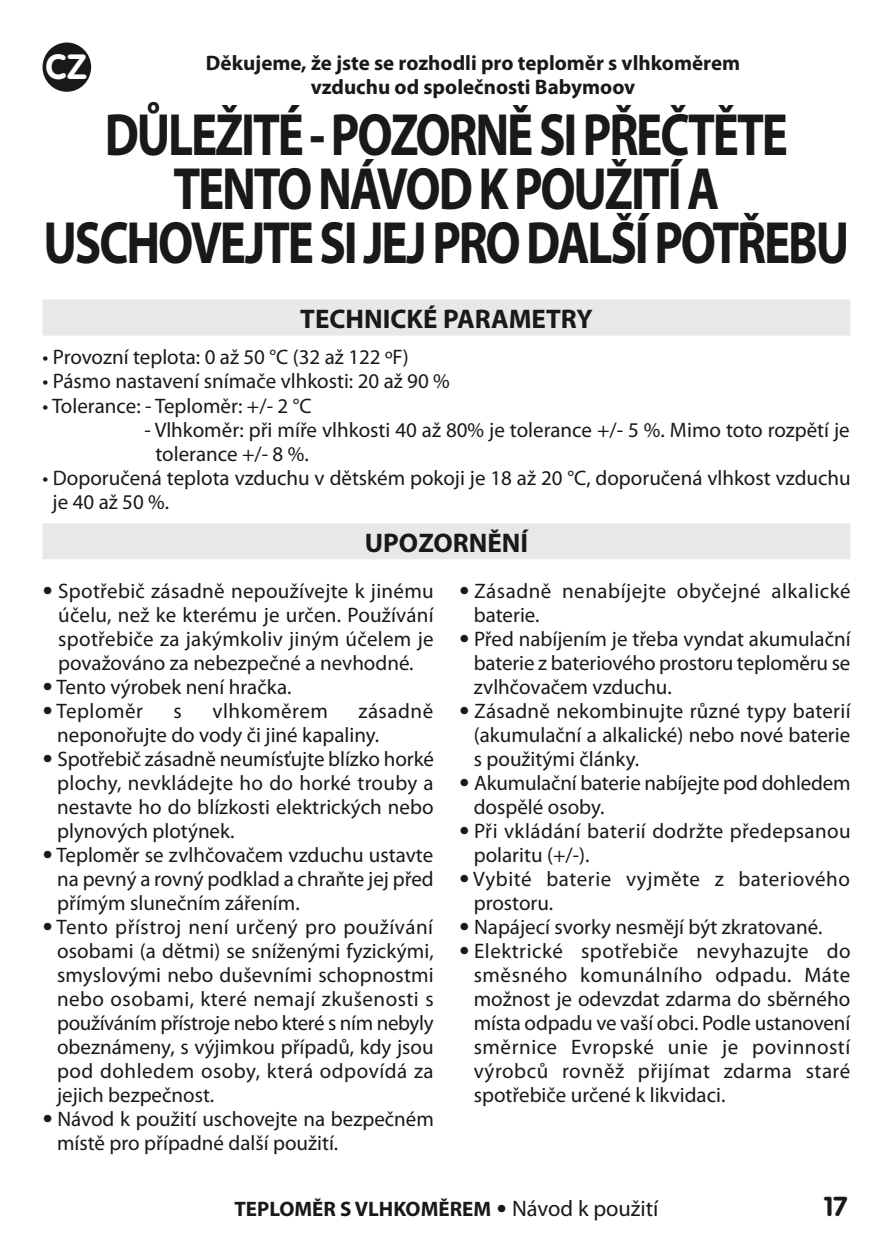
<style>
.page{position:relative;width:893px;height:1259px;background:#fff}
.page>*{position:absolute;margin:0;border:0;box-sizing:border-box;transform-origin:0 0}
.t1{font:700 60px/54px "Myriad Pro";letter-spacing:-.045em;color:#191919;text-align:center;scale:.82 1}
.t2{font:700 34.5px "VAG Rounded";color:#fff}
.t3{font:700 27px "Myriad Pro";color:#191919}
.t4{font:700 27px "VAG Rounded";color:#191919}
.t5{font:21px/24px "Myriad Pro";color:#191919;text-align:justify}
.t6{font:700 21px/24px "Myriad Pro";color:#191919;text-align:center}
.t7{font:21px/24px "Myriad Pro";letter-spacing:.025em;color:#191919}
.t8{font:21px/24px "Myriad Pro";letter-spacing:.02em;color:#191919}
.s1{font-family:"VAG Rounded";font-weight:300}
.s2{font-weight:400;font-size:22.5px}
</style>
<div class="page">
<div style="left:43px;top:43px;width:48px;height:49px;background:#191919;border-radius:50%"></div>
<div style="left:43px;top:299px;width:807px;height:36px;background:#e8e8e8"></div>
<div style="left:43px;top:523px;width:807px;height:36px;background:#e8e8e8"></div>
<h2 class="t2" style="left:46px;top:53px;width:43px">CZ</h2>
<p class="t6" style="left:206px;top:53px;width:536px">Děkujeme, že jste se rozhodli pro teploměr s vlhkoměrem vzduchu od společnosti Babymoov</p>
<h1 class="t1" style="left:44px;top:113px;width:984px">DŮLEŽITÉ - POZORNĚ SI PŘEČTĚTE<br>TENTO NÁVOD K POUŽITÍ A<br>USCHOVEJTE SI JEJ PRO DALŠÍ POTŘEBU</h1>
<p class="t3" style="left:300px;top:309px;width:294px">TECHNICKÉ PARAMETRY</p>
<p class="t5" style="left:43px;top:347px;width:368px">• Provozní teplota: 0 až 50 °C (32 až 122 ºF)</p>
<p class="t5" style="left:43px;top:371px;width:409px">• Pásmo nastavení snímače vlhkosti: 20 až 90 %</p>
<p class="t5" style="left:43px;top:395px;width:271px">• Tolerance: - Teploměr: +/- 2 °C</p>
<p class="t5" style="left:155px;top:419px;width:696px;text-indent:-11px">- Vlhkoměr: při míře vlhkosti 40 až 80% je tolerance +/- 5 %. Mimo toto rozpětí je tolerance +/- 8 %.</p>
<p class="t5" style="left:53px;top:467px;width:799px;text-indent:-10px">• Doporučená teplota vzduchu v dětském pokoji je 18 až 20 °C, doporučená vlhkost vzduchu je 40 až 50 %.</p>
<p class="t3" style="left:365px;top:533px;width:165px">UPOZORNĚNÍ</p>
<p class="t5" style="left:58px;top:580px;width:377px;text-indent:-16px"><span class="s1">•</span> Spotřebič zásadně nepoužívejte k jinému účelu, než ke kterému je určen. Používání spotřebiče za jakýmkoliv jiným účelem je považováno za nebezpečné a nevhodné.</p>
<p class="t5" style="left:43px;top:676px;width:250px"><span class="s1">•</span> Tento výrobek není hračka.</p>
<p class="t7" style="left:43px;top:700px;width:102px"><span class="s1">•</span> Teploměr</p>
<p class="t5" style="left:174px;top:700px;width:10px">s</p>
<p class="t7" style="left:212px;top:700px;width:117px">vlhkoměrem</p>
<p class="t5" style="left:57px;top:700px;width:378px;text-indent:301px">zásadně neponořujte do vody či jiné kapaliny.</p>
<p class="t5" style="left:57px;top:748px;width:378px;text-indent:-15px"><span class="s1">•</span> Spotřebič zásadně neumísťujte blízko horké plochy, nevkládejte ho do horké trouby a nestavte ho do blízkosti elektrických nebo plynových plotýnek.</p>
<p class="t5" style="left:57px;top:844px;width:378px;text-indent:-15px"><span class="s1">•</span> Teploměr se zvlhčovačem vzduchu ustavte na pevný a rovný podklad a chraňte jej před přímým slunečním zářením.</p>
<p class="t5" style="left:57px;top:916px;width:378px;text-indent:-15px"><span class="s1">•</span> Tento přístroj není určený pro používání osobami (a dětmi) se sníženými fyzickými, smyslovými nebo duševními schopnostmi nebo osobami, které nemají zkušenosti s používáním přístroje nebo které s ním nebyly obeznámeny, s výjimkou případů, kdy jsou pod dohledem osoby, která odpovídá za jejich bezpečnost.</p>
<p class="t5" style="left:57px;top:1108px;width:378px;text-indent:-15px"><span class="s1">•</span> Návod k použití uschovejte na bezpečném místě pro případné další použití.</p>
<p class="t7" style="left:474px;top:580px;width:378px;text-indent:-15px"><span class="s1">•</span> Zásadně nenabíjejte obyčejné alkalické baterie.</p>
<p class="t5" style="left:474px;top:628px;width:378px;text-indent:-15px"><span class="s1">•</span> Před nabíjením je třeba vyndat akumulační baterie z bateriového prostoru teploměru se zvlhčovačem vzduchu.</p>
<p class="t5" style="left:474px;top:700px;width:378px;text-indent:-15px"><span class="s1">•</span> Zásadně nekombinujte různé typy baterií (akumulační a alkalické) nebo nové baterie s použitými články.</p>
<p class="t5" style="left:474px;top:772px;width:378px;text-indent:-15px"><span class="s1">•</span> Akumulační baterie nabíjejte pod dohledem dospělé osoby.</p>
<p class="t8" style="left:474px;top:820px;width:378px;text-indent:-15px"><span class="s1">•</span> Při vkládání baterií dodržte předepsanou polaritu (+/-).</p>
<p class="t7" style="left:474px;top:868px;width:378px;text-indent:-15px"><span class="s1">•</span> Vybité baterie vyjměte z bateriového prostoru.</p>
<p class="t5" style="left:459px;top:916px;width:365px"><span class="s1">•</span> Napájecí svorky nesmějí být zkratované.</p>
<p class="t5" style="left:474px;top:940px;width:378px;text-indent:-15px"><span class="s1">•</span> Elektrické spotřebiče nevyhazujte do směsného komunálního odpadu. Máte možnost je odevzdat zdarma do sběrného místa odpadu ve vaší obci. Podle ustanovení směrnice Evropské unie je povinností výrobců rovněž přijímat zdarma staré spotřebiče určené k likvidaci.</p>
<p class="t6" style="left:234px;top:1199px;width:425px">TEPLOMĚR S VLHKOMĚREM <span class="s1">•</span> <span class="s2">Návod k použití</span></p>
<p class="t4" style="left:823px;top:1195px;width:26px">17</p>
</div>
